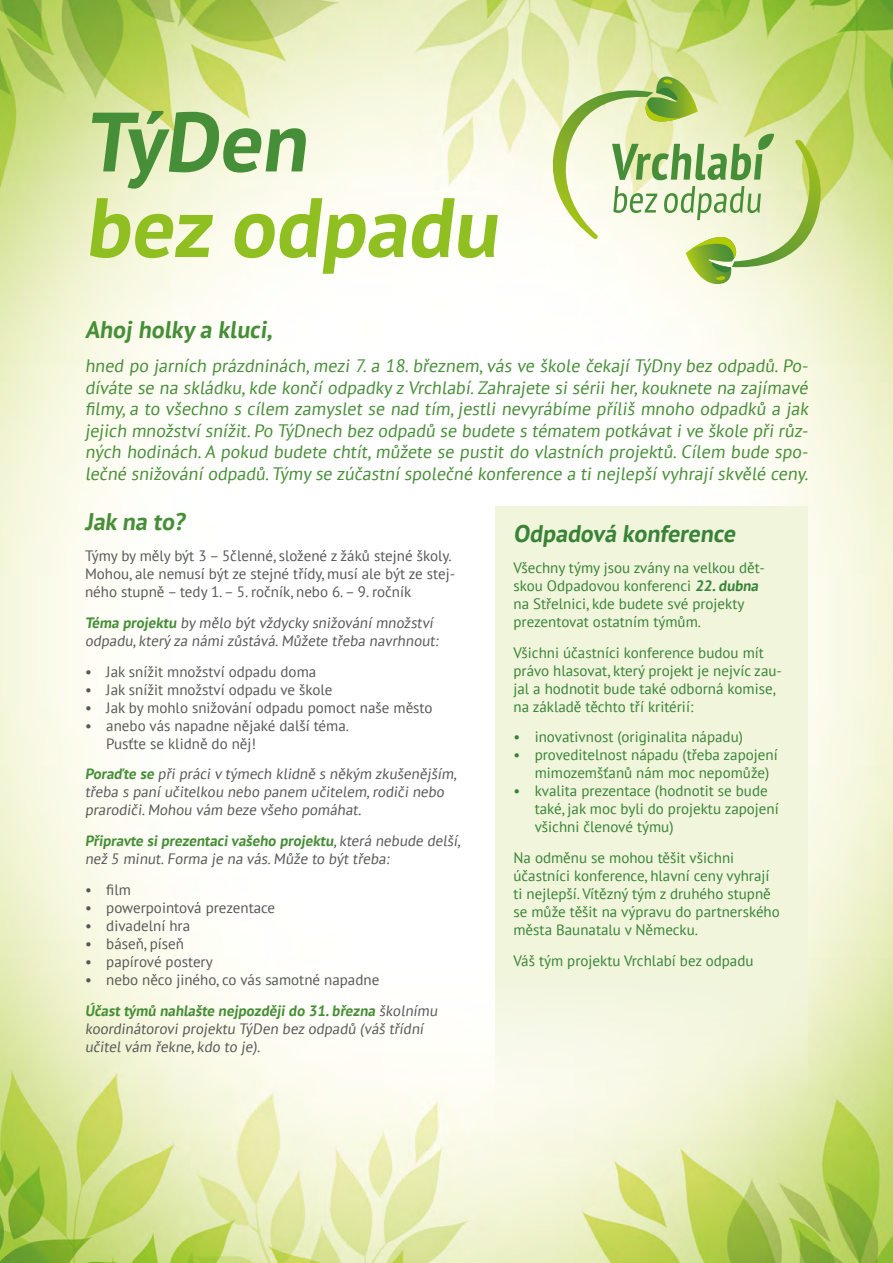
<style>
.page{position:relative;width:893px;height:1263px;background:#fff}
.page>*{position:absolute;margin:0;border:0;box-sizing:border-box;transform-origin:0 0}
.t1{font:700 84px "PT Sans";color:#90bf21}
.t2{font:700 84px "PT Sans";color:#468e37}
.t3{font:700 24px "PT Sans";color:#468e37}
.t4{font:700 24px "PT Sans";color:#388338}
.t5{font:18px/21.6px "PT Sans";color:#468e37;text-align:justify}
.t6{font:15px/18px "PT Sans";color:#575756}
.t7{font:15px/18px "PT Sans";color:#388338}
.s1{font-weight:700;color:#468e37}
.s2{font-weight:700}
</style>
<div class="page">
<img style="left:0;top:0;width:893px;height:1263px">
<div style="left:495px;top:506px;width:313px;height:651px;background:#f1f5db"></div>
<svg style="left:533px;top:77px;width:295px;height:208px"></svg>
<h1 class="t2" style="left:85px;top:86px;width:236px">TýDen</h1>
<h1 class="t1" style="left:85px;top:172px;width:427px">bez odpadu</h1>
<h2 class="t3" style="left:85px;top:313px;width:192px">Ahoj holky a kluci,</h2>
<p class="t5" style="left:85px;top:354px;width:728px">hned po jarních prázdninách, mezi 7. a 18. březnem,vás ve škole čekají TýDny bez odpadů. Po&shy;díváte se na skládku,kde končí odpadky z Vrchlabí.Zahrajete si sérii her,kouknete na zajímavé filmy, a to všechno s cílem zamyslet se nad tím, jestli nevyrábíme příliš mnoho odpadků a jak jejich množství snížit.Po TýDnech bez odpadů se budete s tématem potkávat i ve škole při růz&shy;ných hodinách.A pokud budete chtít, můžete se pustit do vlastních projektů. Cílem bude spo&shy;lečné snižování odpadů.Týmy se zúčastní společné konference a ti nejlepší vyhrají skvělé ceny.</p>
<h2 class="t3" style="left:85px;top:506px;width:105px">Jak na to?</h2>
<p class="t6" style="left:85px;top:547px;width:372px">Týmy by měly být 3 – 5členné, složené z žáků stejné školy.<br>Mohou, ale nemusí být ze stejné třídy, musí ale být ze stej&shy;ného stupně – tedy 1. – 5. ročník, nebo 6. – 9. ročník</p>
<p class="t6" style="left:85px;top:613px;width:357px"><span class="s1">Téma projektu</span> by mělo být vždycky snižování množství odpadu,který za námi zůstává.Můžete třeba navrhnout:</p>
<p class="t6" style="left:85px;top:662px;width:233px">• Jak snížit množství odpadu doma</p>
<p class="t6" style="left:85px;top:680px;width:249px">• Jak snížit množství odpadu ve škole</p>
<p class="t6" style="left:85px;top:698px;width:349px">• Jak by mohlo snižování odpadu pomoct naše město</p>
<p class="t6" style="left:106px;top:716px;width:244px;text-indent:-21px">• anebo vás napadne nějaké další téma.<br>Pusťte se klidně do něj!</p>
<p class="t6" style="left:85px;top:765px;width:375px"><span class="s1">Poraďte se</span> při práci v týmech klidně s někým zkušenějším, třeba s paní učitelkou nebo panem učitelem,rodiči nebo prarodiči.Mohou vám beze všeho pomáhat.</p>
<p class="t6" style="left:85px;top:832px;width:379px"><span class="s1">Připravte si prezentaci vašeho projektu</span>,která nebude delší, než 5 minut.Forma je na vás.Může to být třeba:</p>
<p class="t6" style="left:85px;top:880px;width:47px">• film</p>
<p class="t6" style="left:85px;top:898px;width:192px">• powerpointová prezentace</p>
<p class="t6" style="left:85px;top:916px;width:107px">• divadelní hra</p>
<p class="t6" style="left:85px;top:934px;width:100px">• báseň, píseň</p>
<p class="t6" style="left:85px;top:952px;width:129px">• papírové postery</p>
<p class="t6" style="left:85px;top:964px;width:356px;line-height:30.8px">• nebo něco jiného, co vás samotné napadne<br><span class="s1">Účast týmů nahlašte nejpozději do 31.března</span> školnímu</p>
<p class="t6" style="left:85px;top:1019px;width:342px">koordinátorovi projektu TýDen bez odpadů (váš třídní učitel vám řekne,kdo to je).</p>
<h2 class="t4" style="left:513px;top:518px;width:227px">Odpadová konference</h2>
<p class="t7" style="left:513px;top:558px;width:253px">Všechny týmy jsou zvány na velkou dět&shy;skou Odpadovou konferenci <span class="s2">22.dubna </span>na Střelnici, kde budete své projekty prezentovat ostatním týmům.</p>
<p class="t7" style="left:513px;top:643px;width:270px">Všichni účastníci konference budou mít právo hlasovat, který projekt je nejvíc zau&shy;jal a hodnotit bude také odborná komise, na základě těchto tří kritérií:</p>
<p class="t7" style="left:513px;top:728px;width:231px">• inovativnost (originalita nápadu)</p>
<p class="t7" style="left:535px;top:746px;width:245px;text-indent:-21px">• proveditelnost nápadu (třeba zapojení mimozemšťanů nám moc nepomůže)</p>
<p class="t7" style="left:535px;top:782px;width:246px;text-indent:-21px">• kvalita prezentace (hodnotit se bude také, jak moc byli do projektu zapojení všichni členové týmu)</p>
<p class="t7" style="left:513px;top:848px;width:268px">Na odměnu se mohou těšit všichni účastníci konference, hlavní ceny vyhrají ti nejlepší. Vítězný tým z druhého stupně se může těšit na výpravu do partnerského města Baunatalu v Německu.</p>
<p class="t7" style="left:513px;top:951px;width:242px">Váš tým projektu Vrchlabí bez odpadu</p>
</div>
